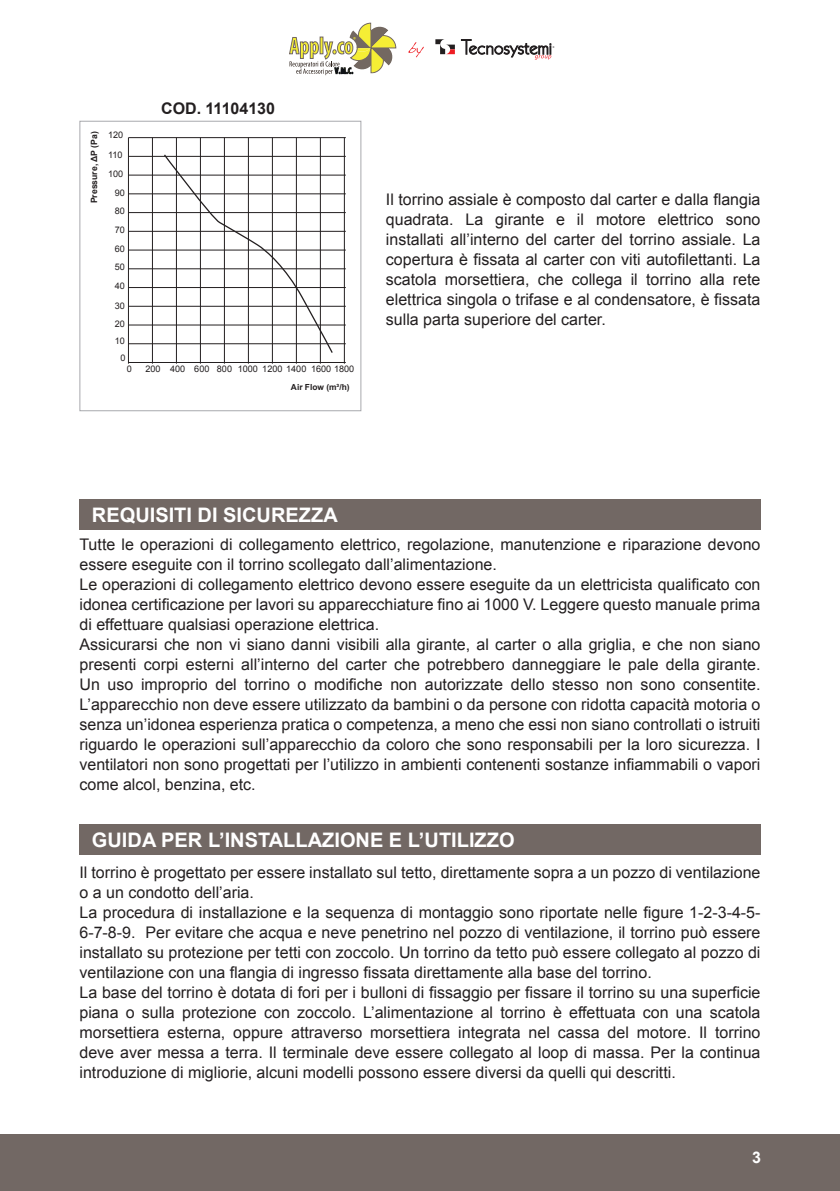
<style>
.page{position:relative;width:840px;height:1191px;background:#fff}
.page>*{position:absolute;margin:0;border:0;box-sizing:border-box;transform-origin:0 0}
.t1{font:700 20px "Arial";color:#fff}
.t2{font:16px/20px "Arial";color:#231f20}
.t3{font:700 16px "Arial";color:#231f20}
.t4{font:700 16px "Arial";color:#fff}
.t5{font:9px/18.6px "Arial";color:#231f20;text-align:right}
.t6{font:700 8.6px "Arial";color:#231f20}
.t7{font:700 8.4px "Arial";color:#231f20}
</style>
<div class="page">
<div style="left:0;top:1134px;width:839px;height:57px;background:#726864"></div>
<svg style="left:435px;top:39px;width:19px;height:15px"></svg>
<svg style="left:461px;top:39px;width:93px;height:21px"></svg>
<svg style="left:408px;top:42px;width:15px;height:15px"></svg>
<svg style="left:289px;top:23px;width:107px;height:53px"></svg>
<hr style="left:128px;top:137px;width:217px;height:1px;background:#231f20">
<hr style="left:128px;top:156px;width:217px;height:1px;background:#231f20">
<hr style="left:128px;top:175px;width:217px;height:1px;background:#231f20">
<hr style="left:128px;top:193px;width:217px;height:1px;background:#231f20">
<hr style="left:128px;top:212px;width:217px;height:1px;background:#231f20">
<hr style="left:128px;top:231px;width:217px;height:1px;background:#231f20">
<hr style="left:128px;top:250px;width:217px;height:1px;background:#231f20">
<hr style="left:128px;top:268px;width:217px;height:1px;background:#231f20">
<hr style="left:128px;top:287px;width:217px;height:1px;background:#231f20">
<hr style="left:128px;top:306px;width:217px;height:1px;background:#231f20">
<hr style="left:128px;top:325px;width:217px;height:1px;background:#231f20">
<hr style="left:128px;top:343px;width:217px;height:1px;background:#231f20">
<hr style="left:128px;top:362px;width:217px;height:1px;background:#231f20">
<hr style="left:128px;top:138px;width:1px;height:226px;background:#231f20">
<hr style="left:152px;top:138px;width:1px;height:226px;background:#231f20">
<hr style="left:176px;top:138px;width:1px;height:226px;background:#231f20">
<hr style="left:200px;top:138px;width:1px;height:226px;background:#231f20">
<hr style="left:224px;top:138px;width:1px;height:226px;background:#231f20">
<hr style="left:248px;top:138px;width:1px;height:226px;background:#231f20">
<hr style="left:272px;top:138px;width:1px;height:226px;background:#231f20">
<hr style="left:296px;top:138px;width:1px;height:226px;background:#231f20">
<hr style="left:320px;top:138px;width:1px;height:226px;background:#231f20">
<hr style="left:344px;top:138px;width:1px;height:226px;background:#231f20">
<svg style="left:163px;top:154px;width:170px;height:200px"></svg>
<div style="left:79px;top:121px;width:282px;height:290px;border:1px solid #a8a9ad"></div>
<div style="left:79px;top:499px;width:681px;height:31px;background:#726864"></div>
<div style="left:79px;top:824px;width:681px;height:30px;background:#726864"></div>
<p class="t6" style="left:88px;top:203px;width:74px;rotate:-90deg">Pressure, ΔP (Pa)</p>
<p class="t5" style="left:108px;top:126px;width:17px">120</p>
<p class="t5" style="left:108px;top:146px;width:18px">110<br>100<br>90<br>80<br>70<br>60<br>50<br>40</p>
<p class="t5" style="left:115px;top:296px;width:12px;text-align:left">30<br>20</p>
<p class="t5" style="left:115px;top:332px;width:12px;line-height:17.6px">10<br>0</p>
<p class="t3" style="left:161px;top:98px;width:115px">COD. 11104130</p>
<p class="t5" style="left:127px;top:360px;width:7px">0</p>
<p class="t5" style="left:145px;top:360px;width:210px">200 400 600 800 1000 1200 1400 1600 1800</p>
<p class="t7" style="left:291px;top:382px;width:60px">Air Flow (m³/h)</p>
<p class="t2" style="left:386px;top:189px;width:376px;text-align:justify">Il torrino assiale è composto dal carter e dalla flangia quadrata. La girante e il motore elettrico sono installati all’interno del carter del torrino assiale. La copertura è fissata al carter con viti autofilettanti. La scatola morsettiera, che collega il torrino alla rete elettrica singola o trifase e al condensatore, è fissata sulla parta superiore del carter.</p>
<p class="t1" style="left:92px;top:502px;width:247px">REQUISITI DI SICUREZZA</p>
<p class="t2" style="left:79px;top:535px;width:682px">Tutte le operazioni di collegamento elettrico, regolazione, manutenzione e riparazione devono essere eseguite con il torrino scollegato dall’alimentazione.<br>Le operazioni di collegamento elettrico devono essere eseguite da un elettricista qualificato con idonea certificazione per lavori su apparecchiature fino ai 1000 V. Leggere questo manuale prima di effettuare qualsiasi operazione elettrica.<br>Assicurarsi che non vi siano danni visibili alla girante, al carter o alla griglia, e che non siano presenti corpi esterni all’interno del carter che potrebbero danneggiare le pale della girante.<br>Un uso improprio del torrino o modifiche non autorizzate dello stesso non sono consentite.<br>L’apparecchio non deve essere utilizzato da bambini o da persone con ridotta capacità motoria o senza un’idonea esperienza pratica o competenza, a meno che essi non siano controllati o istruiti riguardo le operazioni sull’apparecchio da coloro che sono responsabili per la loro sicurezza. I ventilatori non sono progettati per l’utilizzo in ambienti contenenti sostanze infiammabili o vapori come alcol, benzina, etc.</p>
<p class="t1" style="left:92px;top:826px;width:424px">GUIDA PER L’INSTALLAZIONE E L’UTILIZZO</p>
<p class="t2" style="left:79px;top:862px;width:682px">Il torrino è progettato per essere installato sul tetto, direttamente sopra a un pozzo di ventilazione o a un condotto dell’aria.<br>La procedura di installazione e la sequenza di montaggio sono riportate nelle figure 1-2-3-4-5- 6-7-8-9. Per evitare che acqua e neve penetrino nel pozzo di ventilazione, il torrino può essere installato su protezione per tetti con zoccolo. Un torrino da tetto può essere collegato al pozzo di ventilazione con una flangia di ingresso fissata direttamente alla base del torrino.<br>La base del torrino è dotata di fori per i bulloni di fissaggio per fissare il torrino su una superficie piana o sulla protezione con zoccolo. L’alimentazione al torrino è effettuata con una scatola morsettiera esterna, oppure attraverso morsettiera integrata nel cassa del motore. Il torrino deve aver messa a terra. Il terminale deve essere collegato al loop di massa. Per la continua introduzione di migliorie, alcuni modelli possono essere diversi da quelli qui descritti.</p>
<p class="t4" style="left:751px;top:1146px;width:10px">3</p>
</div>
